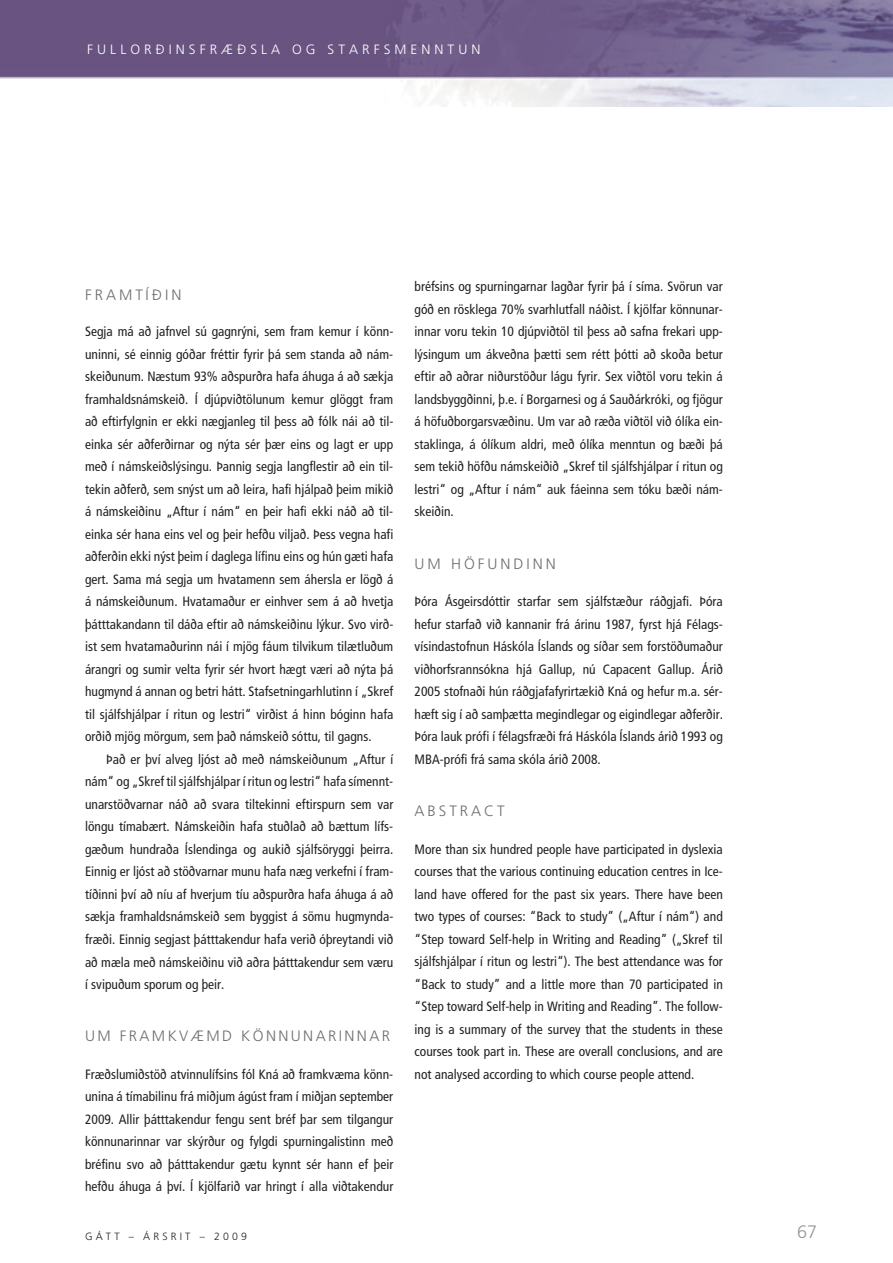
<style>
.page{position:relative;width:893px;height:1263px;background:#fff}
.page>*{position:absolute;margin:0;border:0;box-sizing:border-box;transform-origin:0 0}
.t1{font:300 18px "Frutiger";color:#939598}
.t2{font:300 15px "Frutiger";letter-spacing:.2em;color:#6c6d70}
.t3{font:300 15px "Frutiger";letter-spacing:.16em;color:#6c6d70}
.t4{font:condensed 13.5px/22.5px "Frutiger";color:#231f20;text-align:justify}
.t5{font:300 13.5px "Frutiger";letter-spacing:.3em;color:#fff}
.t6{font:300 10.5px "Frutiger";letter-spacing:.3em;color:#231f20}
</style>
<div class="page">
<img style="left:0;top:0;width:893px;height:106px">
<p class="t5" style="left:87px;top:42px;width:395px">FULLORÐINSFRÆÐSLA OG STARFSMENNTUN</p>
<p class="t2" style="left:85px;top:286px;width:98px">FRAMTÍÐIN</p>
<p class="t4" style="left:85px;top:320px;width:310px">Segja má að jafnvel sú gagnrýni, sem fram kemur í könn&shy;uninni, sé einnig góðar fréttir fyrir þá sem standa að nám&shy;skeiðunum. Næstum 93% aðspurðra hafa áhuga á að sækja framhaldsnámskeið. Í djúpviðtölunum kemur glöggt fram að eftirfylgnin er ekki nægjanleg til þess að fólk nái að til&shy;einka sér aðferðirnar og nýta sér þær eins og lagt er upp með í námskeiðslýsingu. Þannig segja langflestir að ein til&shy;tekin aðferð, sem snýst um að leira, hafi hjálpað þeim mikið á námskeiðinu „Aftur í nám“ en þeir hafi ekki náð að til&shy;einka sér hana eins vel og þeir hefðu viljað. Þess vegna hafi aðferðin ekki nýst þeim í daglega lífinu eins og hún gæti hafa gert. Sama má segja um hvatamenn sem áhersla er lögð á á námskeiðunum. Hvatamaður er einhver sem á að hvetja þátttakandann til dáða eftir að námskeiðinu lýkur. Svo virð&shy;ist sem hvatamaðurinn nái í mjög fáum tilvikum tilætluðum árangri og sumir velta fyrir sér hvort hægt væri að nýta þá hugmynd á annan og betri hátt. Stafsetningarhlutinn í „Skref til sjálfshjálpar í ritun og lestri“ virðist á hinn bóginn hafa orðið mjög mörgum, sem það námskeið sóttu, til gagns.</p>
<p class="t4" style="left:85px;top:748px;width:310px;text-indent:21px">Það er því alveg ljóst að með námskeiðunum „Aftur í nám“ og „Skref til sjálfshjálpar í ritun og lestri“ hafa símennt&shy;unarstöðvarnar náð að svara tiltekinni eftirspurn sem var löngu tímabært. Námskeiðin hafa stuðlað að bættum lífs&shy;gæðum hundraða Íslendinga og aukið sjálfsöryggi þeirra.<br>Einnig er ljóst að stöðvarnar munu hafa næg verkefni í fram&shy;tíðinni því að níu af hverjum tíu aðspurðra hafa áhuga á að sækja framhaldsnámskeið sem byggist á sömu hugmynda&shy;fræði. Einnig segjast þátttakendur hafa verið óþreytandi við að mæla með námskeiðinu við aðra þátttakendur sem væru í svipuðum sporum og þeir.</p>
<p class="t3" style="left:85px;top:1028px;width:307px">UM FRAMKVÆMD KÖNNUNARINNAR</p>
<p class="t4" style="left:85px;top:1063px;width:310px">Fræðslumiðstöð atvinnulífsins fól Kná að framkvæma könn&shy;unina á tímabilinu frá miðjum ágúst fram í miðjan september 2009. Allir þátttakendur fengu sent bréf þar sem tilgangur könnunarinnar var skýrður og fylgdi spurningalistinn með bréfinu svo að þátttakendur gætu kynnt sér hann ef þeir hefðu áhuga á því. Í kjölfarið var hringt í alla viðtakendur</p>
<p class="t6" style="left:85px;top:1230px;width:163px">GÁTT – ÁRSRIT – 2009</p>
<p class="t4" style="left:415px;top:275px;width:310px">bréfsins og spurningarnar lagðar fyrir þá í síma. Svörun var góð en rösklega 70% svarhlutfall náðist. Í kjölfar könnunar&shy;innar voru tekin 10 djúpviðtöl til þess að safna frekari upp&shy;lýsingum um ákveðna þætti sem rétt þótti að skoða betur eftir að aðrar niðurstöður lágu fyrir. Sex viðtöl voru tekin á landsbyggðinni, þ.e. í Borgarnesi og á Sauðárkróki, og fjögur á höfuðborgarsvæðinu. Um var að ræða viðtöl við ólíka ein&shy;staklinga, á ólíkum aldri, með ólíka menntun og bæði þá sem tekið höfðu námskeiðið „Skref til sjálfshjálpar í ritun og lestri“ og „Aftur í nám“ auk fáeinna sem tóku bæði nám&shy;skeiðin.</p>
<p class="t2" style="left:415px;top:555px;width:143px">UM HÖFUNDINN</p>
<p class="t4" style="left:415px;top:590px;width:310px">Þóra Ásgeirsdóttir starfar sem sjálfstæður ráðgjafi. Þóra hefur starfað við kannanir frá árinu 1987, fyrst hjá Félags&shy;vísindastofnun Háskóla Íslands og síðar sem forstöðumaður viðhorfsrannsókna hjá Gallup, nú Capacent Gallup. Árið 2005 stofnaði hún ráðgjafafyrirtækið Kná og hefur m.a. sér&shy;hæft sig í að samþætta megindlegar og eigindlegar aðferðir.<br>Þóra lauk prófi í félagsfræði frá Háskóla Íslands árið 1993 og MBA-prófi frá sama skóla árið 2008.</p>
<p class="t2" style="left:415px;top:803px;width:92px">ABSTRACT</p>
<p class="t4" style="left:415px;top:838px;width:310px">More than six hundred people have participated in dyslexia courses that the various continuing education centres in Ice&shy;land have offered for the past six years. There have been two types of courses: “Back to study” („Aftur í nám“) and “Step toward Self-help in Writing and Reading” („Skref til sjálfshjálpar í ritun og lestri“). The best attendance was for “Back to study” and a little more than 70 participated in “Step toward Self-help in Writing and Reading”. The follow&shy;ing is a summary of the survey that the students in these courses took part in. These are overall conclusions, and are not analysed according to which course people attend.</p>
<h1 class="t1" style="left:797px;top:1222px;width:22px">67</h1>
</div>
